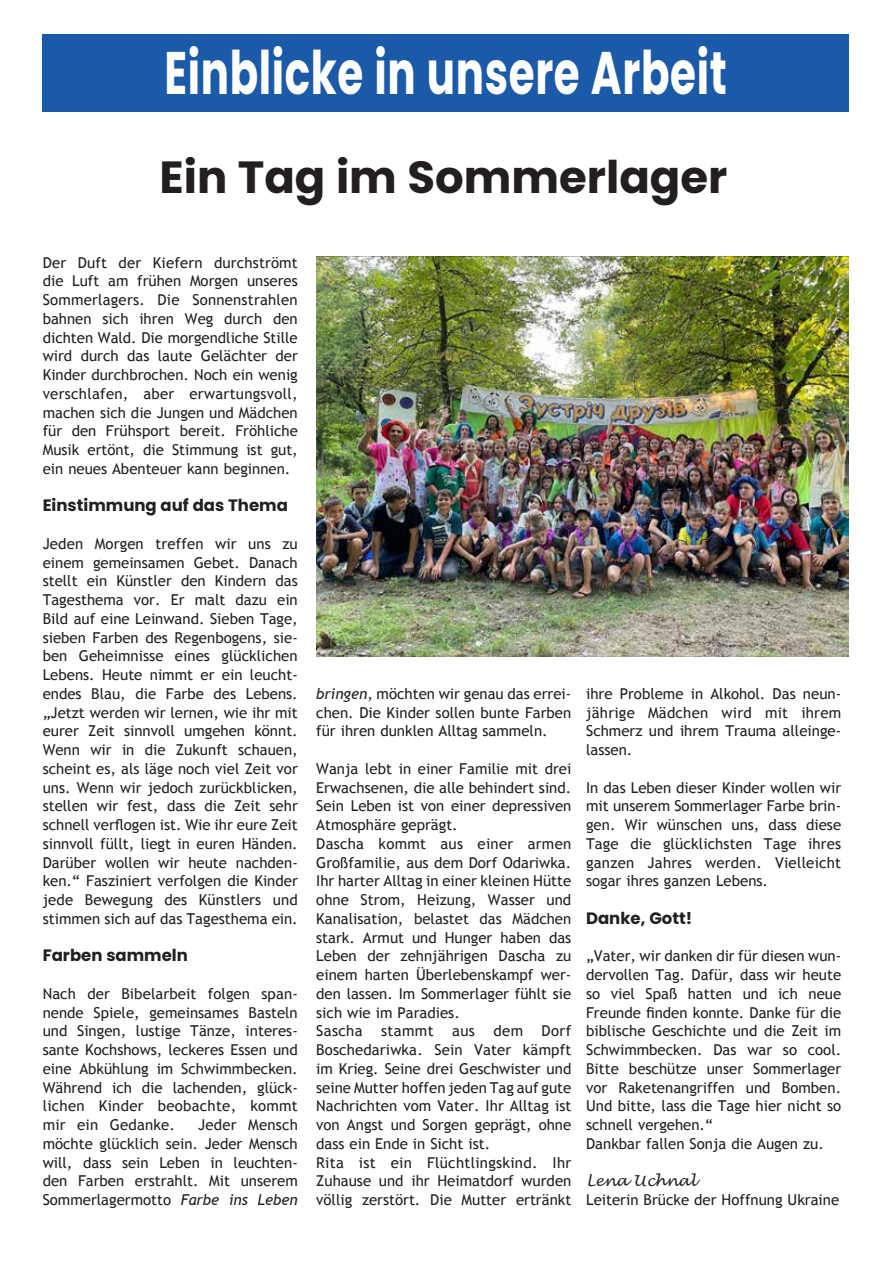
<style>
.page{position:relative;width:893px;height:1263px;background:#fff}
.page>*{position:absolute;margin:0;border:0;box-sizing:border-box;transform-origin:0 0}
.t1{font:700 60px "Poppins";letter-spacing:.015em;color:#fff;scale:.7 1}
.t2{font:700 45px "Poppins";color:#231f20}
.t3{font:700 16.5px "Poppins";color:#231f20}
.t4{font:15px/18.8px "Trebuchet MS";color:#231f20;text-align:justify}
.t5{font:italic 15px "Lucida Handwriting";color:#231f20}
.s1{font-style:italic}
</style>
<div class="page">
<div style="left:43px;top:34px;width:806px;height:78px;background:#1b5aa9"></div>
<img style="left:317px;top:257px;width:532px;height:399px">
<h1 class="t1" style="left:164px;top:38px;width:805px">Einblicke in unsere Arbeit</h1>
<h2 class="t2" style="left:159px;top:151px;width:570px">Ein Tag im Sommerlager</h2>
<p class="t4" style="left:43px;top:253px;width:257px">Der Duft der Kiefern durchströmt die Luft am frühen Morgen unseres Sommerlagers. Die Sonnenstrahlen bahnen sich ihren Weg durch den dichten Wald. Die morgendliche Stille wird durch das laute Gelächter der Kinder durchbrochen. Noch ein wenig verschlafen, aber erwartungsvoll, machen sich die Jungen und Mädchen für den Frühsport bereit. Fröhliche Musik ertönt, die Stimmung ist gut, ein neues Abenteuer kann beginnen.</p>
<p class="t3" style="left:43px;top:496px;width:247px">Einstimmung auf das Thema</p>
<p class="t4" style="left:43px;top:534px;width:257px">Jeden Morgen treffen wir uns zu einem gemeinsamen Gebet. Danach stellt ein Künstler den Kindern das Tagesthema vor. Er malt dazu ein Bild auf eine Leinwand. Sieben Tage, sieben Farben des Regenbogens, sie&shy;ben Geheimnisse eines glücklichen Lebens. Heute nimmt er ein leucht&shy;endes Blau, die Farbe des Lebens. „Jetzt werden wir lernen, wie ihr mit eurer Zeit sinnvoll umgehen könnt.<br>Wenn wir in die Zukunft schauen, scheint es, als läge noch viel Zeit vor uns. Wenn wir jedoch zurückblicken, stellen wir fest, dass die Zeit sehr schnell verflogen ist. Wie ihr eure Zeit sinnvoll füllt, liegt in euren Händen.<br>Darüber wollen wir heute nachden&shy;ken.“ Fasziniert verfolgen die Kinder jede Bewegung des Künstlers und stimmen sich auf das Tagesthema ein.</p>
<p class="t3" style="left:43px;top:946px;width:147px">Farben sammeln</p>
<p class="t4" style="left:43px;top:984px;width:257px">Nach der Bibelarbeit folgen span&shy;nende Spiele, gemeinsames Basteln und Singen, lustige Tänze, interes&shy;sante Kochshows, leckeres Essen und eine Abkühlung im Schwimmbecken.<br>Während ich die lachenden, glück&shy;lichen Kinder beobachte, kommt mir ein Gedanke.</p>
<p class="t4" style="left:43px;top:1116px;width:257px;text-indent:156px">Jeder Mensch möchte glücklich sein. Jeder Mensch will, dass sein Leben in leuchten&shy;den Farben erstrahlt. Mit unserem Sommerlagermotto <span class="s1">Farbe ins Leben</span></p>
<p class="t4" style="left:316px;top:684px;width:257px"><span class="s1">bringen</span>, möchten wir genau das errei&shy;chen. Die Kinder sollen bunte Farben für ihren dunklen Alltag sammeln.</p>
<p class="t4" style="left:316px;top:759px;width:257px;text-align:left">Wanja lebt in einer Familie mit drei Erwachsenen, die alle behindert sind.<br>Sein Leben ist von einer depressiven Atmosphäre geprägt.<br>Dascha kommt aus einer armen Großfamilie, aus dem Dorf Odariwka.<br>Ihr harter Alltag in einer kleinen Hütte ohne Strom, Heizung, Wasser und Kanalisation, belastet das Mädchen stark. Armut und Hunger haben das Leben der zehnjährigen Dascha zu einem harten Überlebenskampf wer&shy;den lassen. Im Sommerlager fühlt sie sich wie im Paradies.<br>Sascha stammt aus dem Dorf Boschedariwka. Sein Vater kämpft im Krieg. Seine drei Geschwister und seine Mutter hoffen jeden Tag auf gute Nachrichten vom Vater. Ihr Alltag ist von Angst und Sorgen geprägt, ohne dass ein Ende in Sicht ist.<br>Rita ist ein Flüchtlingskind. Ihr Zuhause und ihr Heimatdorf wurden völlig zerstört. Die Mutter ertränkt</p>
<p class="t4" style="left:586px;top:684px;width:257px">ihre Probleme in Alkohol. Das neun&shy;jährige Mädchen wird mit ihrem Schmerz und ihrem Trauma alleinge&shy;lassen.</p>
<p class="t4" style="left:586px;top:778px;width:257px">In das Leben dieser Kinder wollen wir mit unserem Sommerlager Farbe brin&shy;gen. Wir wünschen uns, dass diese Tage die glücklichsten Tage ihres ganzen Jahres werden. Vielleicht sogar ihres ganzen Lebens.</p>
<p class="t3" style="left:586px;top:908px;width:108px">Danke, Gott!</p>
<p class="t4" style="left:586px;top:947px;width:257px;text-align:left">„Vater, wir danken dir für diesen wun&shy;dervollen Tag. Dafür, dass wir heute so viel Spaß hatten und ich neue Freunde finden konnte. Danke für die biblische Geschichte und die Zeit im Schwimmbecken. Das war so cool.<br>Bitte beschütze unser Sommerlager vor Raketenangriffen und Bomben.<br>Und bitte, lass die Tage hier nicht so schnell vergehen.“<br>Dankbar fallen Sonja die Augen zu.</p>
<p class="t5" style="left:586px;top:1172px;width:112px">Lena Uchnal</p>
<p class="t4" style="left:586px;top:1191px;width:255px">Leiterin Brücke der Hoffnung Ukraine</p>
</div>
